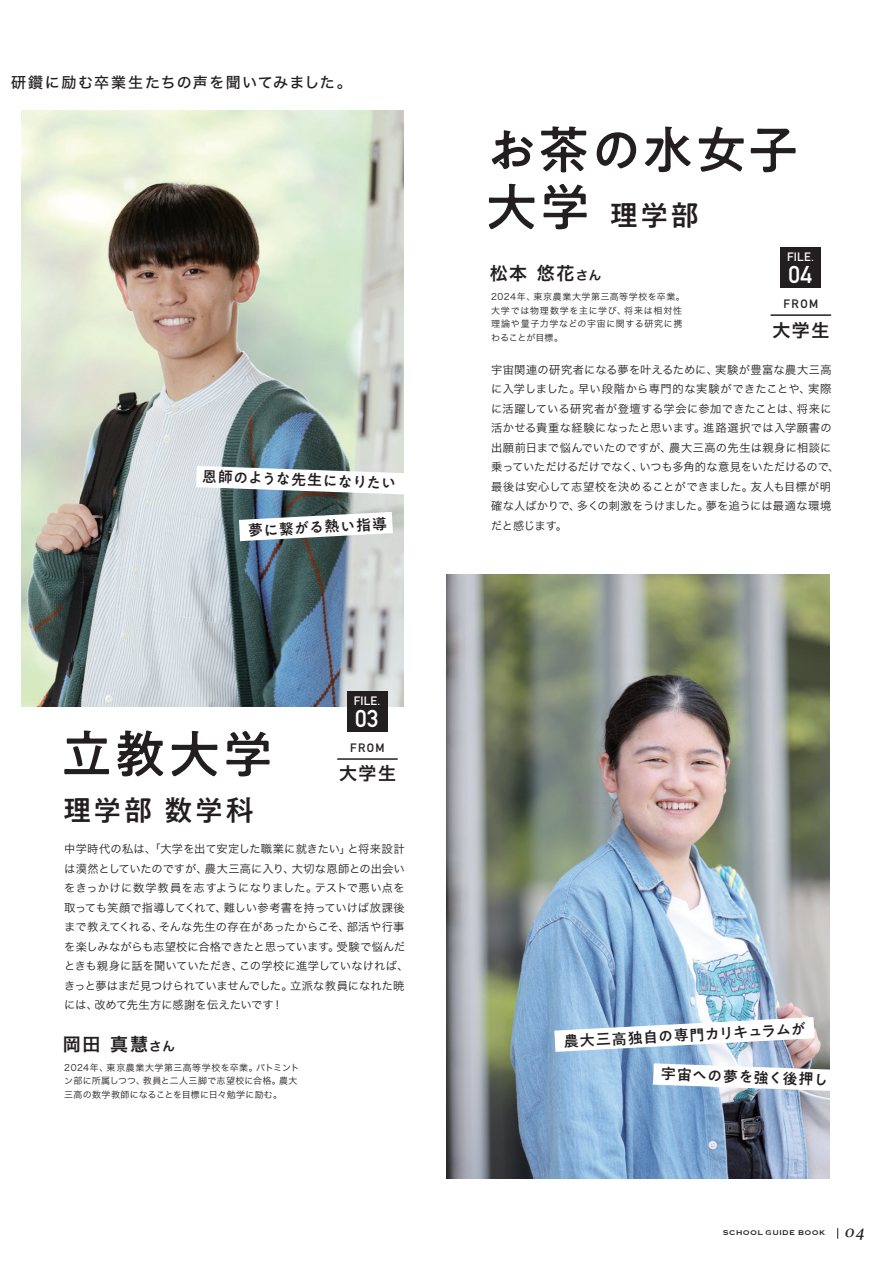
<style>
.page{position:relative;width:893px;height:1263px;background:#fff}
.page>*{position:absolute;margin:0;border:0;box-sizing:border-box;transform-origin:0 0}
.t1{font:500 51px "PA1 Gothic Std";letter-spacing:.04em;color:#231f20}
.t2{font:500 28.5px "PA1 Gothic Std";letter-spacing:.07em;color:#231f20}
.t3{font:24px "DIN Mittelschrift Std";color:#fff}
.t4{font:18px "Hira Kaku Std N W6";letter-spacing:.095em;color:#231f20}
.t5{font:18px "Hira Kaku Pro N W6";letter-spacing:.09em;color:#231f20}
.t6{font:500 15px "PA1 Gothic Std";color:#231f20}
.t7{font:15px "Hira Kaku Std N W5";letter-spacing:.085em;color:#231f20}
.t8{font:12px "DIN Mittelschrift Std";letter-spacing:.02em;color:#fff}
.t9{font:12px "DIN Mittelschrift Std";letter-spacing:.12em;color:#231f20}
.t10{font:11.25px/19.5px "Hira Kaku Std N W3";letter-spacing:.01em;color:#231f20}
.t11{font:9px/13.5px "Hira Kaku Std N W3";letter-spacing:.025em;color:#231f20}
.t12{font:9px/13.5px "Hira Kaku Std N W3";letter-spacing:.05em;color:#231f20}
.t13{font:9px "Copperplate";letter-spacing:.025em;color:#231f20}
.s1{font-size:12.6px}
.s2{font-size:51px}
.s3{font-family:"Athelas";font-style:italic;font-size:18px}
</style>
<div class="page">
<img style="left:446px;top:574px;width:383px;height:604px">
<img style="left:21px;top:111px;width:383px;height:596px">
<svg style="left:554px;top:1017px;width:260px;height:35px"></svg>
<svg style="left:653px;top:1063px;width:177px;height:28px"></svg>
<svg style="left:239px;top:512px;width:154px;height:29px"></svg>
<svg style="left:196px;top:466px;width:208px;height:28px"></svg>
<div style="left:780px;top:247px;width:41px;height:41px;background:#231f20"></div>
<hr style="left:771px;top:314px;width:60px;height:2px;background:#231f20">
<div style="left:347px;top:691px;width:40px;height:41px;background:#231f20"></div>
<hr style="left:338px;top:758px;width:59px;height:2px;background:#231f20">
<h3 class="t7" style="left:-6px;top:71px;width:359px">　研鑽に励む卒業生たちの声を聞いてみました。</h3>
<h3 class="t6" style="left:202px;top:467px;width:196px;rotate:2deg">恩師のような先生になりたい</h3>
<h3 class="t6" style="left:248px;top:522px;width:140px;rotate:-3deg">夢に繋がる熱い指導</h3>
<h1 class="t1" style="left:61px;top:724px;width:214px">立教大学</h1>
<h2 class="t2" style="left:63px;top:793px;width:193px">理学部 数学科</h2>
<p class="t8" style="left:354px;top:694px;width:28px">FILE.</p>
<h3 class="t3" style="left:355px;top:705px;width:25px">03</h3>
<h3 class="t5" style="left:339px;top:757px;width:59px">大学生</h3>
<p class="t9" style="left:350px;top:741px;width:36px">FROM</p>
<p class="t10" style="left:64px;top:839px;width:346px">中学時代の私は、「大学を出て安定した職業に就きたい」と将来設計は漠然としていたのですが、農大三高に入り、大切な恩師との出会いをきっかけに数学教員を志すようになりました。テストで悪い点を取っても笑顔で指導してくれて、難しい参考書を持っていけば放課後まで教えてくれる、そんな先生の存在があったからこそ、部活や行事を楽しみながらも志望校に合格できたと思っています。受験で悩んだときも親身に話を聞いていただき、この学校に進学していなければ、きっと夢はまだ見つけられていませんでした。立派な教員になれた暁には、改めて先生方に感謝を伝えたいです！</p>
<h3 class="t4" style="left:63px;top:1030px;width:114px">岡田 真慧<span class="s1">さん</span></h3>
<p class="t11" style="left:64px;top:1061px;width:237px">2024年、東京農業大学第三高等学校を卒業。バトミントン部に所属しつつ、教員と二人三脚で志望校に合格。農大三高の数学教師になることを目標に日々勉学に励む。</p>
<h1 class="t1" style="left:486px;top:119px;width:314px">お茶の水女子</h1>
<h2 class="t2" style="left:486px;top:198px;width:214px"><span class="s2">大学</span> 理学部</h2>
<p class="t8" style="left:787px;top:250px;width:28px">FILE.</p>
<h3 class="t3" style="left:788px;top:261px;width:25px">04</h3>
<h3 class="t5" style="left:772px;top:313px;width:59px">大学生</h3>
<h3 class="t4" style="left:490px;top:260px;width:113px">松本 悠花<span class="s1">さん</span></h3>
<p class="t12" style="left:491px;top:290px;width:195px">2024年、東京農業大学第三高等学校を卒業。大学では物理数学を主に学び、将来は相対性理論や量子力学などの宇宙に関する研究に携わることが目標。</p>
<p class="t9" style="left:784px;top:297px;width:36px">FROM</p>
<p class="t10" style="left:491px;top:360px;width:350px">宇宙関連の研究者になる夢を叶えるために、実験が豊富な農大三高に入学しました。早い段階から専門的な実験ができたことや、実際に活躍している研究者が登壇する学会に参加できたことは、将来に活かせる貴重な経験になったと思います。進路選択では入学願書の出願前日まで悩んでいたのですが、農大三高の先生は親身に相談に乗っていただけるだけでなく、いつも多角的な意見をいただけるので、最後は安心して志望校を決めることができました。友人も目標が明確な人ばかりで、多くの刺激をうけました。夢を追うには最適な環境だと感じます。</p>
<h3 class="t6" style="left:563px;top:1032px;width:244px;rotate:-3deg">農大三高独自の専門カリキュラムが</h3>
<h3 class="t6" style="left:661px;top:1065px;width:169px;rotate:2deg">宇宙への夢を強く後押し</h3>
<p class="t13" style="left:723px;top:1227px;width:144px">SCHOOL GUIDE BOOK <span class="s3">04</span></p>
</div>
